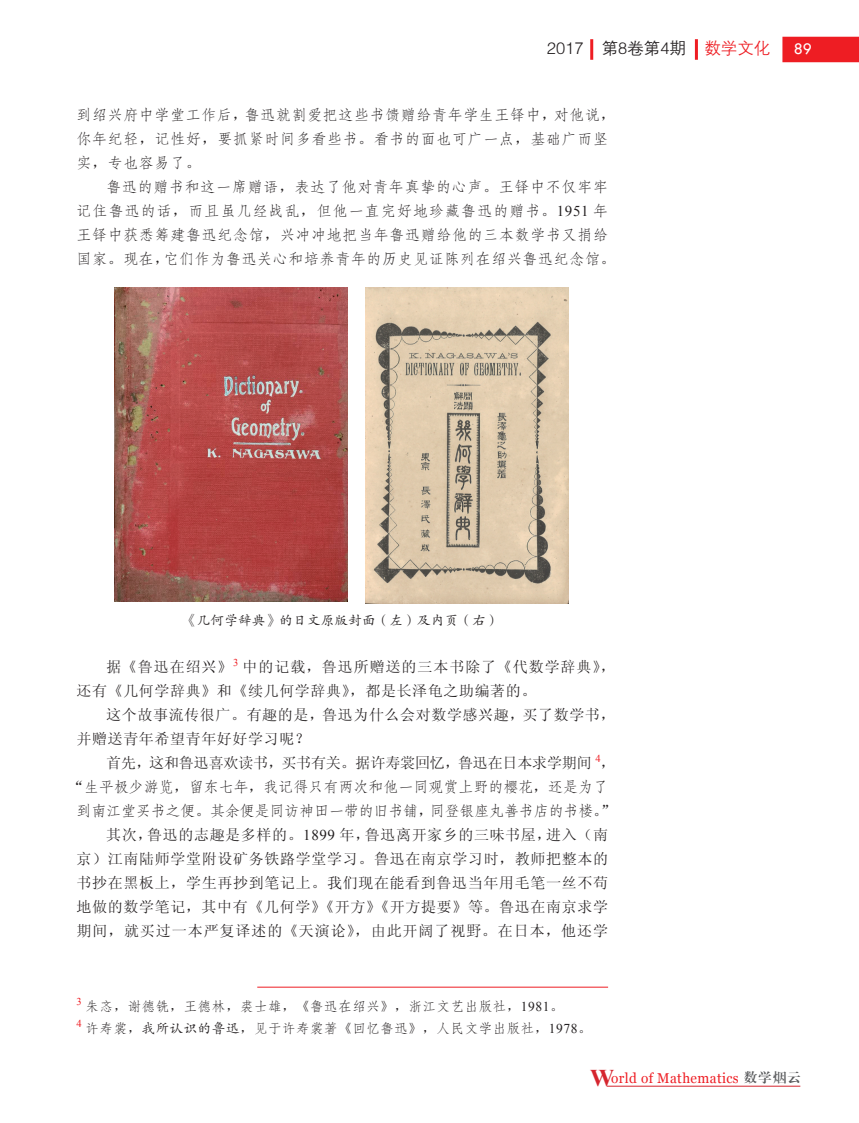
<style>
.page{position:relative;width:859px;height:1123px;background:#fff}
.page>*{position:absolute;margin:0;border:0;box-sizing:border-box;transform-origin:0 0}
.t1{font:16.5px "FZZDXK GBK1 0";color:#231f20}
.t2{font:16.5px "Tw Cen";color:#fff}
.t3{font:15px/24px "Sim Sun";letter-spacing:.04em;color:#231f20}
.t4{font:15px/24px "FZFSK GBK1 0";letter-spacing:.04em;color:#231f20}
.t5{font:15px/24px "FZFSK GBK1 0";letter-spacing:-.01em;color:#231f20;text-align:center}
.t6{font:15px/24px "Sim Sun";letter-spacing:.06em;color:#231f20}
.t7{font:15px "Sim Sun";letter-spacing:-.01em;color:#231f20}
.t8{font:14.1px "Georgia";letter-spacing:.03em;color:#ee1d23;scale:.95 1}
.t9{font:13.5px/22.2px "FZFSK GBK1 0";letter-spacing:.04em;color:#231f20}
.t10{font:13.5px "FZKTK GBK1 0";letter-spacing:.02em;color:#231f20}
.s1{color:#ee1d23}
.s2{font-family:"Sim Sun"}
.s3{font-family:"Times New Roman"}
.s4{font-family:"FZKTK GBK1 0"}
.s5{font-family:"Times New Roman";font-weight:700;font-size:24px;color:#d5252e}
.s6{font-family:"FZXBSK GBK1 0";font-size:13.05px;color:#57585a}
</style>
<div class="page">
<hr style="left:607px;top:1085px;width:193px;height:1px;background:#d5252e">
<div style="left:782px;top:37px;width:77px;height:25px;background:#ee1d23"></div>
<hr style="left:695px;top:39px;width:3px;height:21px;background:#ee1d23">
<hr style="left:590px;top:39px;width:3px;height:21px;background:#ee1d23">
<img style="left:114px;top:287px;width:233px;height:315px">
<img style="left:365px;top:287px;width:203px;height:316px">
<hr style="left:257px;top:986px;width:351px;height:1px;background:#ee1d23">
<p class="t1" style="left:547px;top:40px;width:225px">2017 第8卷第4期 <span class="s1">数学文化</span></p>
<p class="t2" style="left:794px;top:39px;width:20px">89</p>
<p class="t4" style="left:77px;top:103px;width:541px">到绍兴府中学堂工作后<span class="s2">，</span>鲁迅就割爱把这些书馈赠给青年学生王铎中<span class="s2">，</span>对他说<span class="s2">，</span>你年纪轻<span class="s2">，</span>记性好<span class="s2">，</span>要抓紧时间多看些书<span class="s2">。</span>看书的面也可广一点<span class="s2">，</span>基础广而坚实<span class="s2">，</span>专也容易了<span class="s2">。</span></p>
<p class="t4" style="left:77px;top:175px;width:541px;text-indent:30px">鲁迅的赠书和这一席赠语<span class="s2">，</span>表达了他对青年真挚的心声<span class="s2">。</span>王铎中不仅牢牢记住鲁迅的话<span class="s2">，</span>而且虽几经战乱<span class="s2">，</span>但他一直完好地珍藏鲁迅的赠书<span class="s2">。</span><span class="s3">1951</span> 年王铎中获悉筹建鲁迅纪念馆<span class="s2">，</span>兴冲冲地把当年鲁迅赠给他的三本数学书又捐给国家<span class="s2">。</span>现在<span class="s2">，</span>它们作为鲁迅关心和培养青年的历史见证陈列在绍兴鲁迅纪念馆<span class="s2">。</span></p>
<p class="t10" style="left:183px;top:613px;width:318px">《几何学辞典》的日文原版封面（左）及内页（右）</p>
<p class="t6" style="left:77px;top:655px;width:540px;text-indent:30px">据《鲁迅在绍兴》<sup>3</sup> 中的记载，鲁迅所赠送的三本书除了《代数学辞典》，还有《几何学辞典》和《续几何学辞典》，都是长泽龟之助编著的。</p>
<p class="t3" style="left:77px;top:703px;width:540px;text-indent:30px">这个故事流传很广。有趣的是，鲁迅为什么会对数学感兴趣，买了数学书，并赠送青年希望青年好好学习呢？</p>
<p class="t7" style="left:106px;top:755px;width:511px">首先，这和鲁迅喜欢读书，买书有关。据许寿裳回忆，鲁迅在日本求学期间 <sup>4</sup>，</p>
<p class="t5" style="left:69px;top:775px;width:548px"><span class="s2">“</span>生平极少游览<span class="s2">，</span>留东七年<span class="s2">，</span>我记得只有两次和他一同观赏上野的樱花<span class="s2">，</span>还是为了到南江堂买书之便<span class="s2">。</span>其余便是同访神田一带的旧书铺<span class="s2">，</span>同登银座丸善书店的书楼<span class="s2">。”</span></p>
<p class="t3" style="left:77px;top:823px;width:533px;text-align:justify;text-indent:30px">其次，鲁迅的志趣是多样的。<span class="s3">1899</span> 年，鲁迅离开家乡的三味书屋，进入（南京）江南陆师学堂附设矿务铁路学堂学习。鲁迅在南京学习时，教师把整本的书抄在黑板上，学生再抄到笔记上。我们现在能看到鲁迅当年用毛笔一丝不苟地做的数学笔记，其中有《几何学》《开方》《开方提要》等。鲁迅在南京求学期间，就买过一本严复译述的《天演论》，由此开阔了视野。在日本，他还学</p>
<p class="t9" style="left:77px;top:995px;width:517px"><sup>3</sup> 朱忞<span class="s2">，</span>谢德铣<span class="s2">，</span>王德林<span class="s2">，</span>裘士雄<span class="s2">，《</span>鲁迅在绍兴<span class="s2">》，</span>浙江文艺出版社<span class="s2">，</span><span class="s3">1981</span><span class="s2">。<br></span><sup>4</sup> 许寿裳<span class="s2">，</span><span class="s4">我所认识的鲁迅</span><span class="s2">，</span>见于许寿裳著<span class="s2">《</span>回忆鲁迅<span class="s2">》，</span>人民文学出版社<span class="s2">，</span><span class="s3">1978</span><span class="s2">。</span></p>
<p class="t8" style="left:590px;top:1067px;width:223px"><span class="s5">W</span>orld of Mathematics <span class="s6">数学烟云</span></p>
</div>
